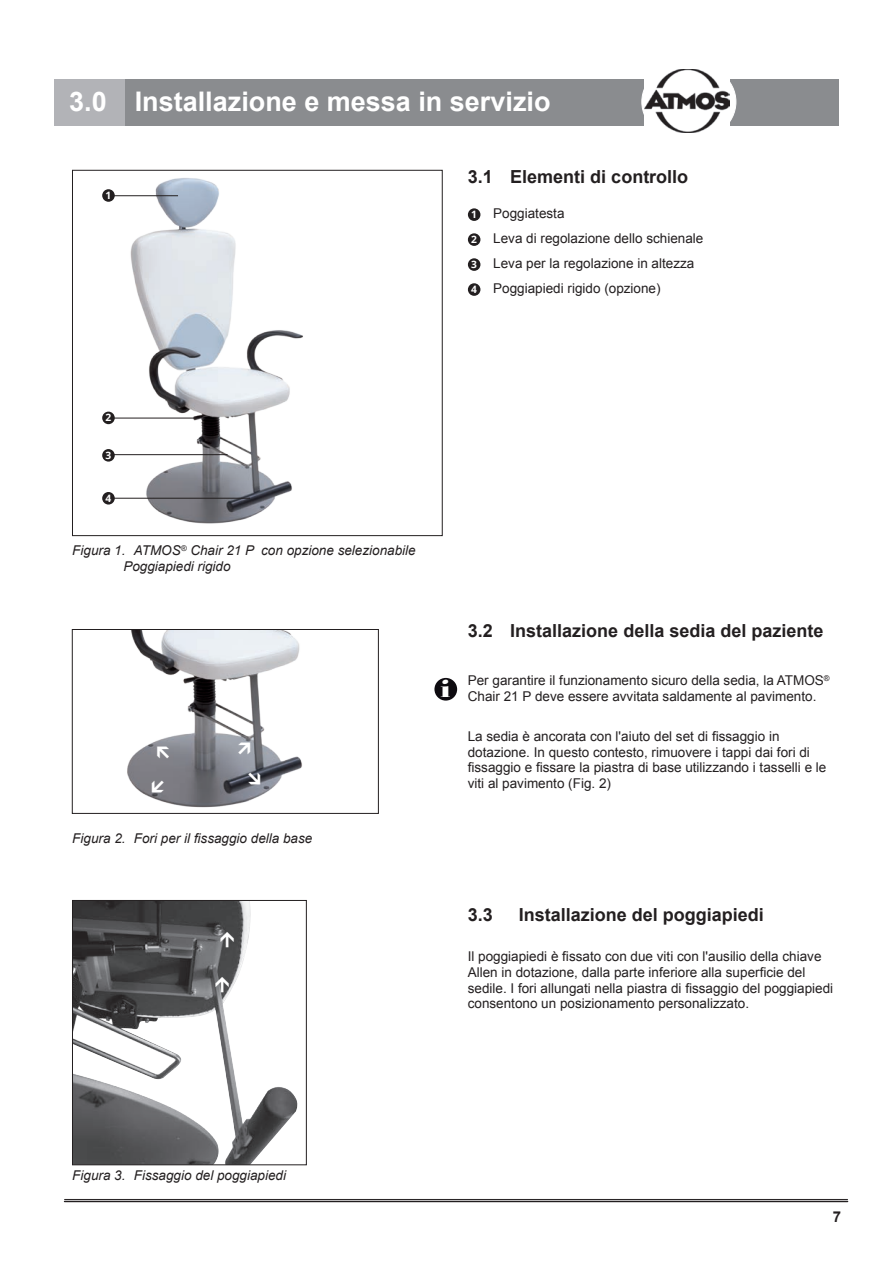
<style>
.page{position:relative;width:893px;height:1263px;background:#fff}
.page>*{position:absolute;margin:0;border:0;box-sizing:border-box;transform-origin:0 0}
.t1{font:700 27px "Arial";color:#fff}
.t2{font:25.8px "Bodoni MT Black";color:#fff}
.t3{font:700 18px "Arial";color:#231f20}
.t4{font:700 15px "Arial";color:#231f20}
.t5{font:13.5px/15.8px "Arial";color:#231f20}
.t6{font:italic 13.5px/15.8px "Arial";color:#231f20}
.t7{font:700 10.2px "Open Sans";color:#fff}
.s1{font-family:"Open Sans";font-weight:700;font-size:10.2px;color:#fff}
</style>
<div class="page">
<hr style="left:65px;top:1199px;width:783px;height:1px;background:#231f20">
<hr style="left:65px;top:1201px;width:783px;height:1px;background:#231f20">
<div style="left:124px;top:79px;width:715px;height:47px;background:#8a8c8f"></div>
<div style="left:54px;top:79px;width:70px;height:47px;background:#b2b3b7"></div>
<div style="left:642px;top:62px;width:94px;height:80px;background:#fff;border-radius:50%"></div>
<img style="left:645px;top:69px;width:85px;height:63px">
<div style="left:468px;top:208px;width:12px;height:13px;background:#231f20;border-radius:50%"></div>
<div style="left:468px;top:233px;width:12px;height:13px;background:#231f20;border-radius:50%"></div>
<div style="left:468px;top:258px;width:12px;height:13px;background:#231f20;border-radius:50%"></div>
<div style="left:468px;top:283px;width:12px;height:13px;background:#231f20;border-radius:50%"></div>
<div style="left:434px;top:678px;width:23px;height:23px;background:#0e0b10;border-radius:50%"></div>
<img style="left:102px;top:178px;width:201px;height:346px">
<div style="left:72px;top:170px;width:370px;height:366px;border:1px solid #231f20"></div>
<hr style="left:111px;top:195px;width:67px;height:1px;background:#231f20">
<hr style="left:110px;top:418px;width:86px;height:1px;background:#231f20">
<hr style="left:110px;top:454px;width:117px;height:1px;background:#231f20">
<hr style="left:110px;top:498px;width:140px;height:1px;background:#231f20">
<img style="left:127px;top:631px;width:175px;height:177px">
<div style="left:72px;top:629px;width:307px;height:184px;border:1px solid #231f20"></div>
<div style="left:102px;top:189px;width:13px;height:13px;background:#231f20;border-radius:50%"></div>
<div style="left:102px;top:412px;width:13px;height:12px;background:#231f20;border-radius:50%"></div>
<div style="left:102px;top:449px;width:13px;height:13px;background:#231f20;border-radius:50%"></div>
<div style="left:102px;top:492px;width:13px;height:12px;background:#231f20;border-radius:50%"></div>
<img style="left:74px;top:902px;width:224px;height:261px">
<div style="left:72px;top:900px;width:235px;height:265px;border:1px solid #231f20"></div>
<svg style="left:157px;top:747px;width:12px;height:12px"></svg>
<svg style="left:152px;top:780px;width:12px;height:12px"></svg>
<svg style="left:249px;top:772px;width:11px;height:12px"></svg>
<svg style="left:239px;top:743px;width:11px;height:12px"></svg>
<svg style="left:216px;top:977px;width:13px;height:15px"></svg>
<svg style="left:221px;top:932px;width:13px;height:16px"></svg>
<h1 class="t1" style="left:69px;top:84px;width:483px">3.0 Installazione e messa in servizio</h1>
<p class="t7" style="left:105px;top:188px;width:7px">1</p>
<h3 class="t3" style="left:468px;top:165px;width:222px">3.1 Elementi di controllo</h3>
<p class="t5" style="left:471px;top:201px;width:234px;line-height:24.9px"><span class="s1">1</span> Poggiatesta<br><span class="s1">2</span> Leva di regolazione dello schienale<br><span class="s1">3</span> Leva per la regolazione in altezza<br><span class="s1">4</span> Poggiapiedi rigido (opzione)</p>
<p class="t7" style="left:105px;top:410px;width:7px">2</p>
<p class="t7" style="left:105px;top:448px;width:7px">3</p>
<p class="t7" style="left:105px;top:491px;width:7px">4</p>
<p class="t6" style="left:123px;top:543px;width:294px;text-indent:-51px">Figura 1. ATMOS<sup>®</sup> Chair 21 P con opzione selezionabile<br>Poggiapiedi rigido</p>
<p class="t6" style="left:72px;top:830px;width:242px">Figura 2. Fori per il fissaggio della base</p>
<h2 class="t2" style="left:441px;top:673px;width:11px">i</h2>
<h3 class="t3" style="left:468px;top:618px;width:357px">3.2 Installazione della sedia del paziente</h3>
<p class="t5" style="left:468px;top:673px;width:363px">Per garantire il funzionamento sicuro della sedia, la ATMOS<sup>®<br></sup>Chair 21 P deve essere avvitata saldamente al pavimento.</p>
<p class="t5" style="left:468px;top:728px;width:360px">La sedia è ancorata con l'aiuto del set di fissaggio in dotazione. In questo contesto, rimuovere i tappi dai fori di fissaggio e fissare la piastra di base utilizzando i tasselli e le viti al pavimento (Fig. 2)</p>
<h3 class="t3" style="left:468px;top:903px;width:27px">3.3</h3>
<h3 class="t3" style="left:519px;top:903px;width:247px">Installazione del poggiapiedi</h3>
<p class="t5" style="left:468px;top:948px;width:367px">Il poggiapiedi è fissato con due viti con l'ausilio della chiave Allen in dotazione, dalla parte inferiore alla superficie del sedile. I fori allungati nella piastra di fissaggio del poggiapiedi consentono un posizionamento personalizzato.</p>
<p class="t6" style="left:72px;top:1168px;width:215px">Figura 3. Fissaggio del poggiapiedi</p>
<p class="t4" style="left:833px;top:1207px;width:10px">7</p>
</div>
